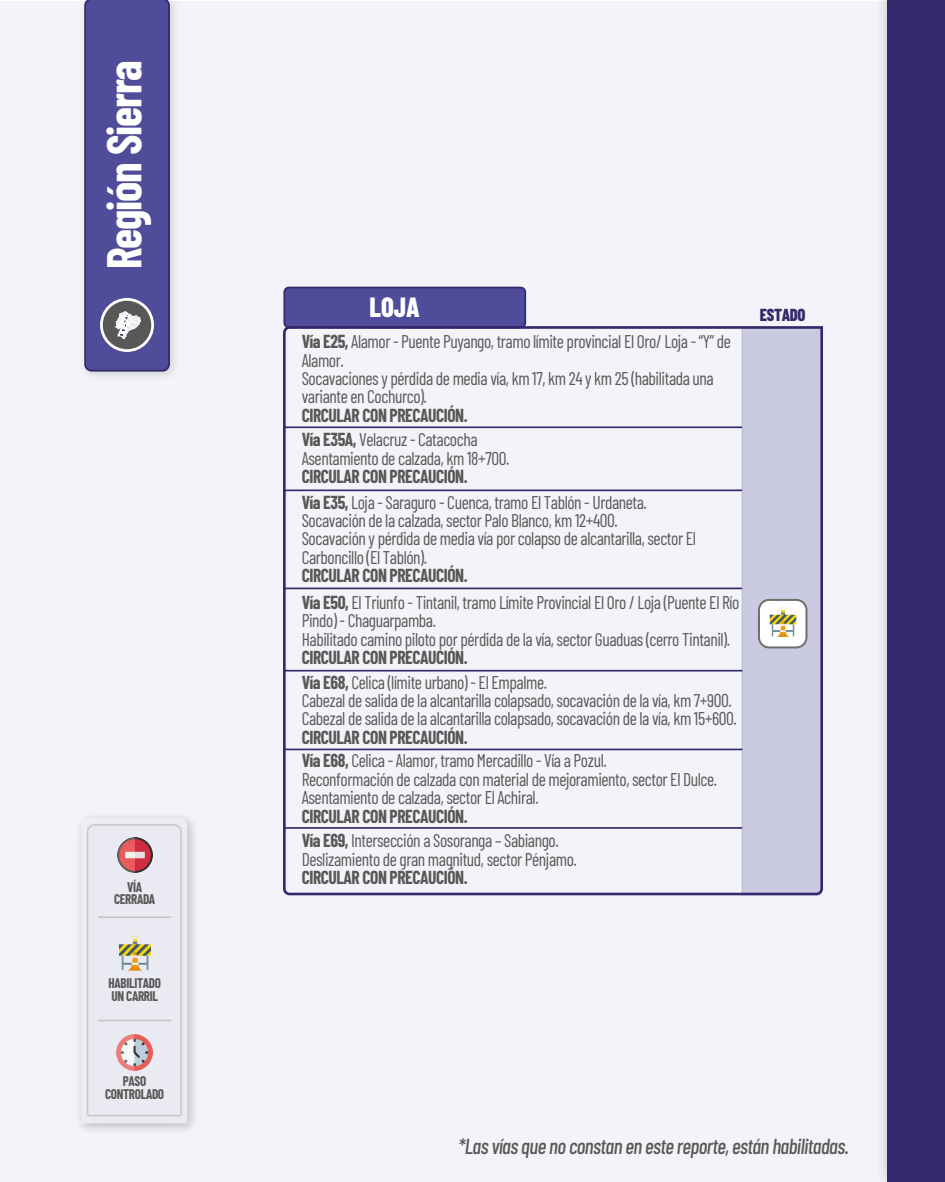
<style>
.page{position:relative;width:945px;height:1182px;background:#fff}
.page>*{position:absolute;margin:0;border:0;box-sizing:border-box;transform-origin:0 0}
.t1{font:700 47.69px "Barlow Condensed";letter-spacing:-.025em;color:#fff;scale:.96 1}
.t2{font:800 27.74px "Barlow Condensed";color:#fff;scale:.96 1}
.t3{font:italic 500 21.7px "Barlow Condensed";letter-spacing:-.025em;color:#585856;scale:.96 1}
.t4{font:18.38px/18.4px "Barlow Condensed";letter-spacing:-.025em;color:#585856;scale:.95 1}
.t5{font:700 18.38px "Barlow Condensed";letter-spacing:-.025em;color:#585856;scale:.95 1}
.t6{font:800 17.32px "Barlow Condensed";letter-spacing:-.025em;color:#34276b;scale:.96 1}
.t7{font:700 13.65px/12.9px "Barlow Condensed";letter-spacing:-.025em;color:#585856;text-align:center;scale:.96 1}
.s1{font-weight:700}
</style>
<div class="page">
<div style="left:0;top:1px;width:944px;height:1180px;background:#eff0f7"></div>
<div style="left:883px;top:0;width:62px;height:1180px;background:#dfe0e4"></div>
<div style="left:887px;top:1px;width:58px;height:1180px;background:#34276b"></div>
<svg style="left:84px;top:0;width:86px;height:371px;background:#535096"></svg>
<svg style="left:81px;top:818px;width:106px;height:305px"></svg>
<hr style="left:98px;top:916px;width:73px;height:1px;background:#c6c6c5">
<hr style="left:98px;top:1019px;width:73px;height:2px;background:#c6c6c5">
<div style="left:284px;top:287px;width:241px;height:40px;background:#4f4c99;border-radius:5px"></div>
<div style="left:283px;top:286px;width:243px;height:42px;border:2px solid #34276b;border-radius:5px"></div>
<svg style="left:283px;top:325px;width:540px;height:571px"></svg>
<div style="left:759px;top:600px;width:47px;height:47px;background:#fff;border-radius:10px"></div>
<div style="left:758px;top:599px;width:50px;height:49px;border:2px solid #706f6e;border-radius:10px"></div>
<img style="left:769px;top:607px;width:28px;height:30px">
<hr style="left:285px;top:426px;width:457px;height:2px;background:#34276b">
<hr style="left:285px;top:669px;width:458px;height:2px;background:#34276b">
<hr style="left:285px;top:748px;width:458px;height:2px;background:#34276b">
<hr style="left:285px;top:827px;width:457px;height:1px;background:#34276b">
<hr style="left:285px;top:489px;width:457px;height:2px;background:#34276b">
<hr style="left:285px;top:587px;width:457px;height:2px;background:#34276b">
<h1 class="t1" style="left:91px;top:269px;width:219px;rotate:-90deg">Región Sierra</h1>
<p class="t7" style="left:114px;top:879px;width:44px">VÍA<br>CERRADA</p>
<p class="t7" style="left:109px;top:975px;width:56px;text-align:left">HABILITADO<br>UN CARRIL</p>
<p class="t7" style="left:105px;top:1073px;width:63px">PASO<br>CONTROLADO</p>
<h2 class="t2" style="left:369px;top:287px;width:54px">LOJA</h2>
<p class="t4" style="left:302px;top:331px;width:453px"><span class="s1">Vía E25,</span> Alamor - Puente Puyango, tramo límite provincial El Oro/ Loja - “Y” de Alamor.<br>Socavaciones y pérdida de media vía, km 17, km 24 y km 25 (habilitada una variante en Cochurco).</p>
<p class="t5" style="left:302px;top:402px;width:176px">CIRCULAR CON PRECAUCIÓN.</p>
<p class="t4" style="left:302px;top:429px;width:220px"><span class="s1">Vía E35A,</span> Velacruz - Catacocha<br>Asentamiento de calzada, km 18+700.</p>
<p class="t5" style="left:302px;top:463px;width:176px">CIRCULAR CON PRECAUCIÓN.</p>
<p class="t4" style="left:302px;top:491px;width:417px"><span class="s1">Vía E35,</span> Loja - Saraguro - Cuenca, tramo El Tablón - Urdaneta.<br>Socavación de la calzada, sector Palo Blanco, km 12+400.<br>Socavación y pérdida de media vía por colapso de alcantarilla, sector El Carboncillo (El Tablón).</p>
<p class="t5" style="left:302px;top:562px;width:176px">CIRCULAR CON PRECAUCIÓN.</p>
<p class="t4" style="left:302px;top:591px;width:462px"><span class="s1">Vía E50,</span> El Triunfo - Tintanil, tramo Límite Provincial El Oro / Loja (Puente El Río<br>Pindo) - Chaguarpamba.<br>Habilitado camino piloto por pérdida de la vía, sector Guaduas (cerro Tintanil).</p>
<p class="t5" style="left:302px;top:644px;width:176px">CIRCULAR CON PRECAUCIÓN.</p>
<p class="t4" style="left:302px;top:671px;width:459px"><span class="s1">Vía E68,</span> Celica (límite urbano) - El Empalme.<br>Cabezal de salida de la alcantarilla colapsado, socavación de la vía, km 7+900.<br>Cabezal de salida de la alcantarilla colapsado, socavación de la vía, km 15+600.</p>
<p class="t5" style="left:302px;top:724px;width:176px">CIRCULAR CON PRECAUCIÓN.</p>
<p class="t4" style="left:302px;top:750px;width:439px"><span class="s1">Vía E68,</span> Celica - Alamor, tramo Mercadillo - Vía a Pozul.<br>Reconformación de calzada con material de mejoramiento, sector El Dulce.<br>Asentamiento de calzada, sector El Achiral.</p>
<p class="t4" style="left:302px;top:802px;width:272px;line-height:24.7px"><span class="s1">CIRCULAR CON PRECAUCIÓN.<br>Vía E69,</span> Intersección a Sosoranga – Sabiango.</p>
<p class="t4" style="left:302px;top:848px;width:291px">Deslizamiento de gran magnitud, sector Pénjamo.</p>
<p class="t5" style="left:302px;top:864px;width:176px">CIRCULAR CON PRECAUCIÓN.</p>
<p class="t6" style="left:760px;top:302px;width:49px">ESTADO</p>
<p class="t3" style="left:458px;top:1130px;width:409px">*Las vías que no constan en este reporte, están habilitadas.</p>
</div>
